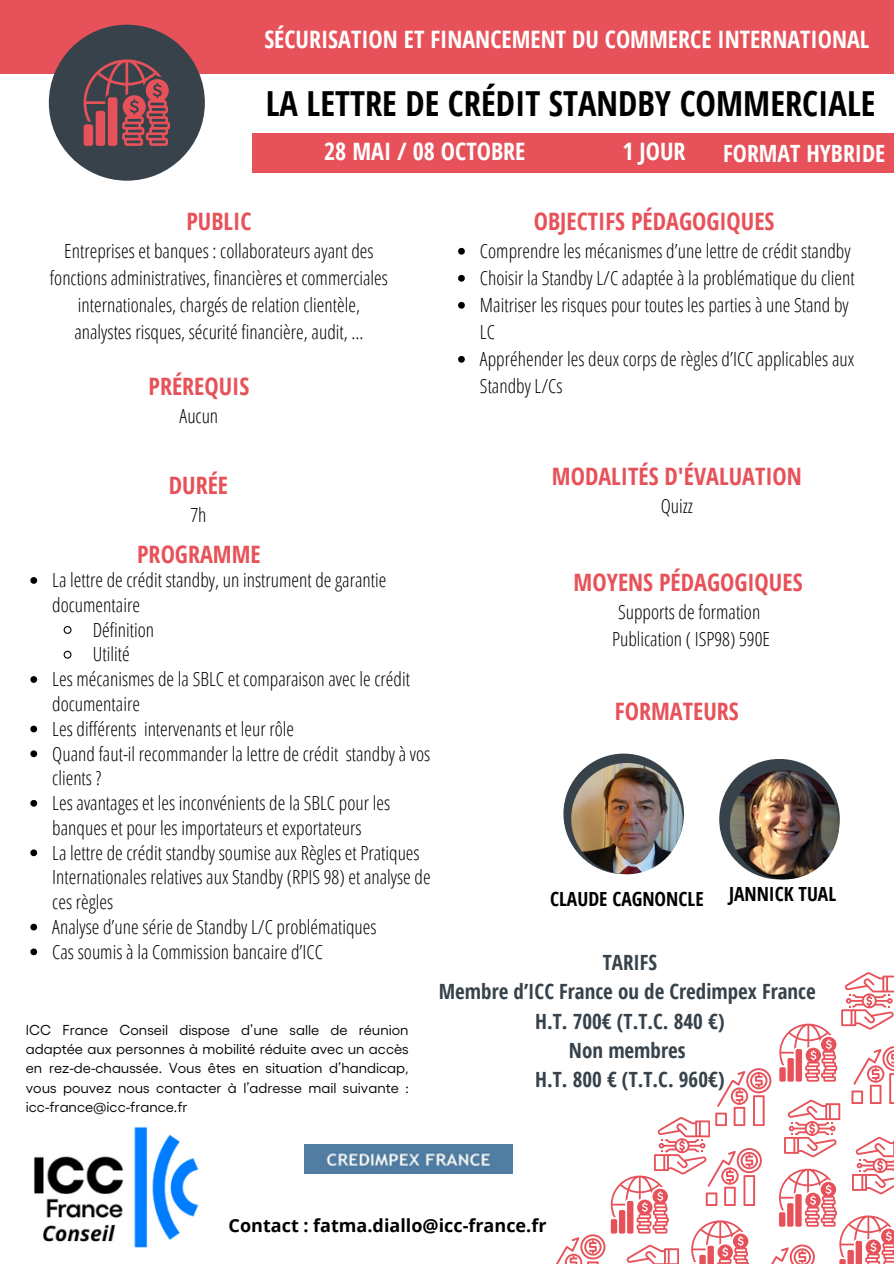
<style>
.page{position:relative;width:894px;height:1264px;background:#fff}
.page>*{position:absolute;margin:0;border:0;box-sizing:border-box;transform-origin:0 0}
.t1{font:700 34.5px "Open Sans Condensed";color:#000}
.t2{font:700 24px "Open Sans Condensed";color:#e7525a}
.t3{font:700 24px "Open Sans Condensed";color:#fff}
.t4{font:700 23.7px "Open Sans Condensed";color:#fff}
.t5{font:700 21px/29.2px "Open Sans Condensed";color:#37424a;text-align:center}
.t6{font:300 19.5px/27px "Open Sans Condensed";color:#000}
.t7{font:700 19.5px "Open Sans Condensed";color:#000}
.t8{font:700 18px "Open Sans";color:#000}
.t9{font:14.4px/19.2px "Gellix";color:#000;text-align:justify}
</style>
<div class="page">
<svg style="left:556px;top:972px;width:337px;height:292px"></svg>
<div style="left:0;top:0;width:893px;height:74px;background:#e7525a"></div>
<div style="left:49px;top:25px;width:156px;height:156px;background:#37424a;border-radius:50%"></div>
<svg style="left:84px;top:59px;width:86px;height:87px"></svg>
<div style="left:252px;top:133px;width:641px;height:39px;background:#e7525a"></div>
<img style="left:305px;top:1144px;width:207px;height:29px">
<div style="left:563px;top:753px;width:120px;height:121px;background:#37424a;border-radius:50%"></div>
<img style="left:571px;top:763px;width:111px;height:111px;border-radius:50%">
<img style="left:34px;top:1126px;width:165px;height:122px">
<div style="left:719px;top:759px;width:120px;height:120px;background:#37424a;border-radius:50%"></div>
<img style="left:729px;top:770px;width:109px;height:109px;border-radius:50%">
<svg style="left:458px;top:248px;width:6px;height:7px"></svg>
<svg style="left:458px;top:275px;width:6px;height:7px"></svg>
<svg style="left:458px;top:302px;width:6px;height:7px"></svg>
<svg style="left:458px;top:356px;width:6px;height:7px"></svg>
<svg style="left:30px;top:577px;width:7px;height:7px"></svg>
<svg style="left:63px;top:626px;width:9px;height:8px"></svg>
<svg style="left:63px;top:650px;width:9px;height:9px"></svg>
<svg style="left:30px;top:676px;width:7px;height:7px"></svg>
<svg style="left:30px;top:725px;width:7px;height:7px"></svg>
<svg style="left:30px;top:750px;width:7px;height:7px"></svg>
<svg style="left:30px;top:800px;width:7px;height:6px"></svg>
<svg style="left:30px;top:849px;width:7px;height:7px"></svg>
<svg style="left:30px;top:923px;width:7px;height:7px"></svg>
<svg style="left:30px;top:948px;width:7px;height:7px"></svg>
<h2 class="t3" style="left:264px;top:22px;width:606px">SÉCURISATION ET FINANCEMENT DU COMMERCE INTERNATIONAL</h2>
<p class="t1" style="left:266px;top:79px;width:611px">LA LETTRE DE CRÉDIT STANDBY COMMERCIALE</p>
<h2 class="t3" style="left:324px;top:134px;width:203px">28 MAI / 08 OCTOBRE</h2>
<h2 class="t3" style="left:622px;top:134px;width:65px">1 JOUR</h2>
<p class="t4" style="left:723px;top:136px;width:164px">FORMAT HYBRIDE</p>
<p class="t2" style="left:186px;top:204px;width:67px">PUBLIC</p>
<p class="t6" style="left:50px;top:237px;width:339px;text-align:center">Entreprises et banques : collaborateurs ayant des fonctions administratives, financières et commerciales internationales, chargés de relation clientèle, analystes risques, sécurité financière, audit, ...</p>
<p class="t2" style="left:148px;top:369px;width:102px">PRÉREQUIS</p>
<p class="t6" style="left:179px;top:402px;width:40px">Aucun</p>
<p class="t2" style="left:533px;top:204px;width:242px">OBJECTIFS PÉDAGOGIQUES</p>
<p class="t6" style="left:480px;top:237px;width:376px">Comprendre les mécanismes d’une lettre de crédit standby Choisir la Standby L/C adaptée à la problématique du client Maitriser les risques pour toutes les parties à une Stand by LC<br>Appréhender les deux corps de règles d’ICC applicables aux Standby L/Cs</p>
<p class="t2" style="left:169px;top:468px;width:61px">DURÉE</p>
<p class="t6" style="left:190px;top:501px;width:18px">7h</p>
<p class="t2" style="left:137px;top:537px;width:125px">PROGRAMME</p>
<p class="t6" style="left:52px;top:567px;width:335px;line-height:24.8px">La lettre de crédit standby, un instrument de garantie documentaire</p>
<p class="t6" style="left:93px;top:615px;width:63px">Définition</p>
<p class="t6" style="left:93px;top:640px;width:38px">Utilité</p>
<p class="t6" style="left:52px;top:666px;width:359px;line-height:24.8px">Les mécanismes de la SBLC et comparaison avec le crédit documentaire</p>
<p class="t6" style="left:52px;top:714px;width:243px">Les différents intervenants et leur rôle</p>
<p class="t6" style="left:52px;top:740px;width:379px;line-height:24.8px">Quand faut-il recommander la lettre de crédit standby à vos clients ?</p>
<p class="t6" style="left:52px;top:790px;width:339px;line-height:24.8px">Les avantages et les inconvénients de la SBLC pour les banques et pour les importateurs et exportateurs</p>
<h2 class="t6" style="left:52px;top:839px;width:380px;line-height:24.8px">La lettre de crédit standby soumise aux Règles et Pratiques<br>Internationales relatives aux Standby (RPIS 98) et analyse de ces règles</h2>
<p class="t6" style="left:52px;top:912px;width:326px">Analyse d’une série de Standby L/C problématiques</p>
<h4 class="t6" style="left:52px;top:937px;width:272px">Cas soumis à la Commission bancaire d’ICC</h4>
<h4 class="t9" style="left:26px;top:1020px;width:384px">ICC France Conseil dispose d’une salle de réunion adaptée aux personnes à mobilité réduite avec un accès en rez-de-chaussée. Vous êtes en situation d’handicap, vous pouvez nous contacter à l’adresse mail suivante : icc-france@icc-france.fr</h4>
<p class="t2" style="left:551px;top:459px;width:251px">MODALITÉS D'ÉVALUATION</p>
<p class="t6" style="left:660px;top:492px;width:34px">Quizz</p>
<p class="t2" style="left:573px;top:565px;width:230px">MOYENS PÉDAGOGIQUES</p>
<p class="t6" style="left:612px;top:598px;width:159px;text-align:center">Supports de formation<br>Publication ( ISP98) 590E</p>
<p class="t2" style="left:614px;top:694px;width:125px">FORMATEURS</p>
<p class="t7" style="left:550px;top:885px;width:155px">CLAUDE CAGNONCLE</p>
<h2 class="t7" style="left:728px;top:880px;width:109px">JANNICK TUAL</h2>
<p class="t5" style="left:438px;top:947px;width:378px">TARIFS<br>Membre d’ICC France ou de Credimpex France<br>H.T. 700€ (T.T.C. 840 €)<br>Non membres<br>H.T. 800 € (T.T.C. 960€)</p>
<p class="t8" style="left:228px;top:1212px;width:319px">Contact : fatma.diallo@icc-france.fr</p>
</div>
